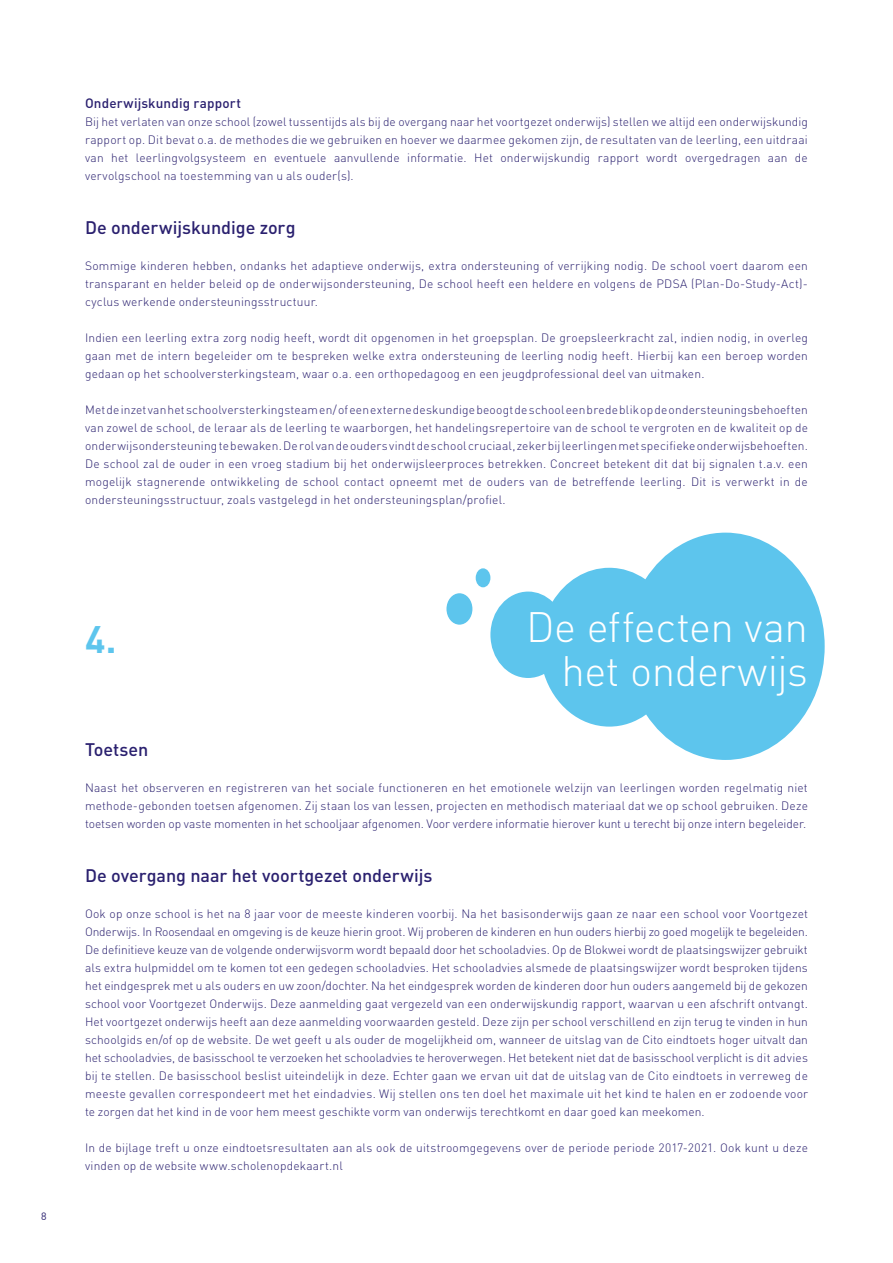
<style>
.page{position:relative;width:893px;height:1263px;background:#fff}
.page>*{position:absolute;margin:0;border:0;box-sizing:border-box;transform-origin:0 0}
.t1{font:300 42px/45px "DIN Pro";letter-spacing:-.01em;color:#fff;text-align:right}
.t2{font:37.5px "DIN Bold";color:#5dc5ed}
.t3{font:500 18px "DIN Pro";letter-spacing:-.005em;color:#2a206f}
.t4{font:500 13.5px "DIN Pro";letter-spacing:.015em;color:#2a206f}
.t5{font:300 12px/18px "DIN Pro";letter-spacing:.015em;color:#2a206f;text-align:justify}
.t6{font:10.5px "DIN";color:#2a206f}
</style>
<div class="page">
<div style="left:446px;top:593px;width:26px;height:32px;background:#5dc5ed;border-radius:50%"></div>
<svg style="left:490px;top:533px;width:335px;height:227px;fill:#5dc5ed"></svg>
<div style="left:476px;top:568px;width:14px;height:19px;background:#5dc5ed;border-radius:50%"></div>
<p class="t4" style="left:85px;top:94px;width:158px">Onderwijskundig rapport</p>
<p class="t5" style="left:85px;top:112px;width:724px">Bij het verlaten van onze school (zowel tussentijds als bij de overgang naar het voortgezet onderwijs) stellen we altijd een onderwijskundig rapport op. Dit bevat o.a. de methodes die we gebruiken en hoever we daarmee gekomen zijn, de resultaten van de leerling, een uitdraai van het leerlingvolgsysteem en eventuele aanvullende informatie. Het onderwijskundig rapport wordt overgedragen aan de vervolgschool na toestemming van u als ouder(s).</p>
<h3 class="t3" style="left:85px;top:215px;width:212px">De onderwijskundige zorg</h3>
<p class="t5" style="left:85px;top:256px;width:724px">Sommige kinderen hebben, ondanks het adaptieve onderwijs, extra ondersteuning of verrijking nodig. De school voert daarom een transparant en helder beleid op de onderwijsondersteuning, De school heeft een heldere en volgens de PDSA (Plan-Do-Study-Act)- cyclus werkende ondersteuningsstructuur.</p>
<p class="t5" style="left:85px;top:328px;width:724px">Indien een leerling extra zorg nodig heeft, wordt dit opgenomen in het groepsplan. De groepsleerkracht zal, indien nodig, in overleg gaan met de intern begeleider om te bespreken welke extra ondersteuning de leerling nodig heeft. Hierbij kan een beroep worden gedaan op het schoolversterkingsteam, waar o.a. een orthopedagoog en een jeugdprofessional deel van uitmaken.</p>
<p class="t5" style="left:85px;top:400px;width:724px">Met de inzet van het schoolversterkingsteam en/ of een externe deskundige beoogt de school een brede blik op de ondersteuningsbehoeften van zowel de school, de leraar als de leerling te waarborgen, het handelingsrepertoire van de school te vergroten en de kwaliteit op de onderwijsondersteuning te bewaken. De rol van de ouders vindt de school cruciaal, zeker bij leerlingen met specifieke onderwijsbehoeften.<br>De school zal de ouder in een vroeg stadium bij het onderwijsleerproces betrekken. Concreet betekent dit dat bij signalen t.a.v. een mogelijk stagnerende ontwikkeling de school contact opneemt met de ouders van de betreffende leerling. Dit is verwerkt in de ondersteuningsstructuur, zoals vastgelegd in het ondersteuningsplan/profiel.</p>
<p class="t6" style="left:41px;top:1210px;width:7px">8</p>
<h2 class="t2" style="left:85px;top:615px;width:33px">4.</h2>
<h1 class="t1" style="left:526px;top:602px;width:283px">De effecten van het onderwijs</h1>
<h3 class="t3" style="left:85px;top:737px;width:65px">Toetsen</h3>
<p class="t5" style="left:85px;top:778px;width:724px">Naast het observeren en registreren van het sociale functioneren en het emotionele welzijn van leerlingen worden regelmatig niet methode-gebonden toetsen afgenomen. Zij staan los van lessen, projecten en methodisch materiaal dat we op school gebruiken. Deze toetsen worden op vaste momenten in het schooljaar afgenomen. Voor verdere informatie hierover kunt u terecht bij onze intern begeleider.</p>
<h3 class="t3" style="left:85px;top:863px;width:349px">De overgang naar het voortgezet onderwijs</h3>
<p class="t5" style="left:85px;top:904px;width:724px">Ook op onze school is het na 8 jaar voor de meeste kinderen voorbij. Na het basisonderwijs gaan ze naar een school voor Voortgezet Onderwijs. In Roosendaal en omgeving is de keuze hierin groot. Wij proberen de kinderen en hun ouders hierbij zo goed mogelijk te begeleiden.<br>De definitieve keuze van de volgende onderwijsvorm wordt bepaald door het schooladvies. Op de Blokwei wordt de plaatsingswijzer gebruikt als extra hulpmiddel om te komen tot een gedegen schooladvies. Het schooladvies alsmede de plaatsingswijzer wordt besproken tijdens het eindgesprek met u als ouders en uw zoon/dochter. Na het eindgesprek worden de kinderen door hun ouders aangemeld bij de gekozen school voor Voortgezet Onderwijs. Deze aanmelding gaat vergezeld van een onderwijskundig rapport, waarvan u een afschrift ontvangt.<br>Het voortgezet onderwijs heeft aan deze aanmelding voorwaarden gesteld. Deze zijn per school verschillend en zijn terug te vinden in hun schoolgids en/of op de website. De wet geeft u als ouder de mogelijkheid om, wanneer de uitslag van de Cito eindtoets hoger uitvalt dan het schooladvies, de basisschool te verzoeken het schooladvies te heroverwegen. Het betekent niet dat de basisschool verplicht is dit advies bij te stellen. De basisschool beslist uiteindelijk in deze. Echter gaan we ervan uit dat de uitslag van de Cito eindtoets in verreweg de meeste gevallen correspondeert met het eindadvies. Wij stellen ons ten doel het maximale uit het kind te halen en er zodoende voor te zorgen dat het kind in de voor hem meest geschikte vorm van onderwijs terechtkomt en daar goed kan meekomen.</p>
<p class="t5" style="left:85px;top:1138px;width:724px">In de bijlage treft u onze eindtoetsresultaten aan als ook de uitstroomgegevens over de periode periode 2017-2021. Ook kunt u deze vinden op de website www.scholenopdekaart.nl</p>
</div>
